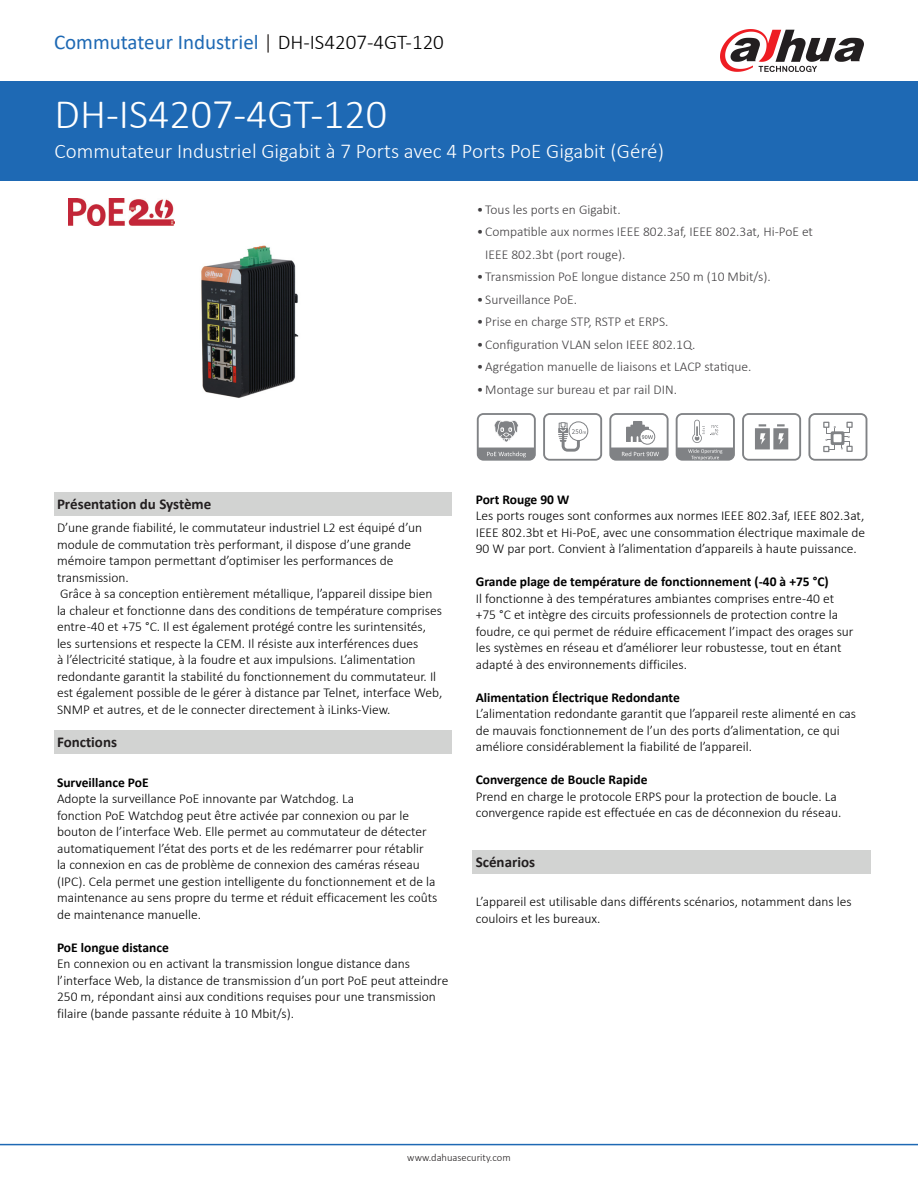
<style>
.page{position:relative;width:918px;height:1188px;background:#fff}
.page>*{position:absolute;margin:0;border:0;box-sizing:border-box;transform-origin:0 0}
.t1{font:300 42px "Calibri";color:#fff}
.t2{font:300 21px "Calibri";color:#fff}
.t3{font:21px "Calibri";color:#1e69b4}
.t4{font:700 15px "Calibri";color:#231f20}
.t5{font:300 13.5px/16.5px "Calibri";color:#000}
.t6{font:300 13.5px/22.5px "Calibri";color:#413f41}
.t7{font:700 13.5px "Calibri";color:#000}
.t8{font:300 10.5px "Calibri";color:#231f20}
.s1{font-weight:300;color:#1b1513}
.s2{font-weight:300;color:#000}
</style>
<div class="page">
<div style="left:0;top:81px;width:918px;height:100px;background:#1e69b4"></div>
<hr style="left:0;top:1144px;width:918px;height:1px;background:#1e69b4">
<svg style="left:720px;top:29px;width:144px;height:43px"></svg>
<img style="left:68px;top:225px;width:231px;height:173px">
<div style="left:54px;top:493px;width:398px;height:23px;background:#d2d3d2"></div>
<div style="left:54px;top:730px;width:398px;height:24px;background:#d2d3d2"></div>
<svg style="left:676px;top:413px;width:59px;height:48px"></svg>
<svg style="left:609px;top:413px;width:60px;height:48px"></svg>
<svg style="left:543px;top:413px;width:59px;height:48px"></svg>
<svg style="left:477px;top:413px;width:59px;height:48px"></svg>
<svg style="left:742px;top:413px;width:59px;height:48px"></svg>
<svg style="left:808px;top:413px;width:59px;height:48px"></svg>
<div style="left:473px;top:850px;width:398px;height:24px;background:#d2d3d2"></div>
<img style="left:68px;top:198px;width:107px;height:27px">
<p class="t3" style="left:54px;top:28px;width:391px">Commutateur Industriel <span class="s1">|</span> <span class="s2">DH-IS4207-4GT-120</span></p>
<p class="t1" style="left:55px;top:88px;width:334px">DH-IS4207-4GT-120</p>
<p class="t2" style="left:55px;top:138px;width:611px">Commutateur Industriel Gigabit à 7 Ports avec 4 Ports PoE Gigabit (Géré)</p>
<p class="t6" style="left:477px;top:198px;width:145px">• Tous les ports en Gigabit.</p>
<p class="t6" style="left:485px;top:220px;width:329px;text-indent:-9px">•Compatible aux normes IEEE 802.3af, IEEE 802.3at, Hi-PoE et<br>IEEE 802.3bt (port rouge).</p>
<p class="t6" style="left:477px;top:265px;width:295px">• Transmission PoE longue distance 250 m (10 Mbit/s).</p>
<p class="t6" style="left:477px;top:288px;width:102px">• Surveillance PoE.</p>
<p class="t6" style="left:477px;top:310px;width:193px">• Prise en charge STP, RSTP et ERPS.</p>
<p class="t6" style="left:477px;top:333px;width:220px">•Configuration VLAN selon IEEE 802.1Q.</p>
<p class="t6" style="left:477px;top:355px;width:276px">•Agrégation manuelle de liaisons et LACP statique.</p>
<p class="t6" style="left:477px;top:378px;width:202px">•Montage sur bureau et par rail DIN.</p>
<h1 class="t4" style="left:57px;top:494px;width:156px">Présentation du Système</h1>
<p class="t5" style="left:57px;top:520px;width:367px">D’une grande fiabilité, le commutateur industriel L2 est équipé d’un module de commutation très performant, il dispose d’une grande mémoire tampon permettant d’optimiser les performances de transmission.</p>
<p class="t5" style="left:57px;top:586px;width:387px">Grâce à sa conception entièrement métallique, l’appareil dissipe bien<br>la chaleur et fonctionne dans des conditions de température comprises entre -40 et +75 °C. Il est également protégé contre les surintensités, les surtensions et respecte la CEM. Il résiste aux interférences dues<br>à l’électricité statique, à la foudre et aux impulsions. L’alimentation redondante garantit la stabilité du fonctionnement du commutateur. Il est également possible de le gérer à distance par Telnet, interface Web, SNMP et autres, et de le connecter directement à iLinks-View.</p>
<h1 class="t4" style="left:57px;top:731px;width:62px">Fonctions</h1>
<p class="t7" style="left:57px;top:773px;width:93px">Surveillance PoE</p>
<p class="t5" style="left:57px;top:790px;width:382px">Adopte la surveillance PoE innovante par Watchdog. La<br>fonction PoE Watchdog peut être activée par connexion ou par le bouton de l’interface Web. Elle permet au commutateur de détecter automatiquement l’état des ports et de les redémarrer pour rétablir<br>la connexion en cas de problème de connexion des caméras réseau (IPC). Cela permet une gestion intelligente du fonctionnement et de la maintenance au sens propre du terme et réduit efficacement les coûts de maintenance manuelle.</p>
<p class="t7" style="left:57px;top:938px;width:113px">PoE longue distance</p>
<p class="t5" style="left:57px;top:955px;width:393px">En connexion ou en activant la transmission longue distance dans l’interface Web, la distance de transmission d’un port PoE peut atteindre 250 m, répondant ainsi aux conditions requises pour une transmission filaire (bande passante réduite à 10 Mbit/s).</p>
<p class="t7" style="left:476px;top:490px;width:95px">Port Rouge 90 W</p>
<p class="t5" style="left:476px;top:507px;width:391px;text-align:justify">Les ports rouges sont conformes aux normes IEEE 802.3af, IEEE 802.3at, IEEE 802.3bt et Hi-PoE, avec une consommation électrique maximale de 90 W par port. Convient à l’alimentation d’appareils à haute puissance.</p>
<p class="t7" style="left:476px;top:572px;width:355px">Grande plage de température de fonctionnement (-40 à +75 °C)</p>
<p class="t5" style="left:476px;top:590px;width:379px">Il fonctionne à des températures ambiantes comprises entre -40 et +75 °C et intègre des circuits professionnels de protection contre la foudre, ce qui permet de réduire efficacement l’impact des orages sur les systèmes en réseau et d’améliorer leur robustesse, tout en étant adapté à des environnements difficiles.</p>
<p class="t7" style="left:476px;top:688px;width:206px">Alimentation Électrique Redondante</p>
<p class="t5" style="left:476px;top:705px;width:382px">L’alimentation redondante garantit que l’appareil reste alimenté en cas de mauvais fonctionnement de l’un des ports d’alimentation, ce qui améliore considérablement la fiabilité de l’appareil.</p>
<p class="t7" style="left:476px;top:770px;width:173px">Convergence de Boucle Rapide</p>
<p class="t5" style="left:476px;top:788px;width:367px">Prend en charge le protocole ERPS pour la protection de boucle. La convergence rapide est effectuée en cas de déconnexion du réseau.</p>
<h1 class="t4" style="left:476px;top:851px;width:61px">Scénarios</h1>
<p class="t5" style="left:476px;top:894px;width:378px">L’appareil est utilisable dans différents scénarios, notamment dans les couloirs et les bureaux.</p>
<p class="t8" style="left:407px;top:1151px;width:105px">www.dahuasecurity.com</p>
</div>
